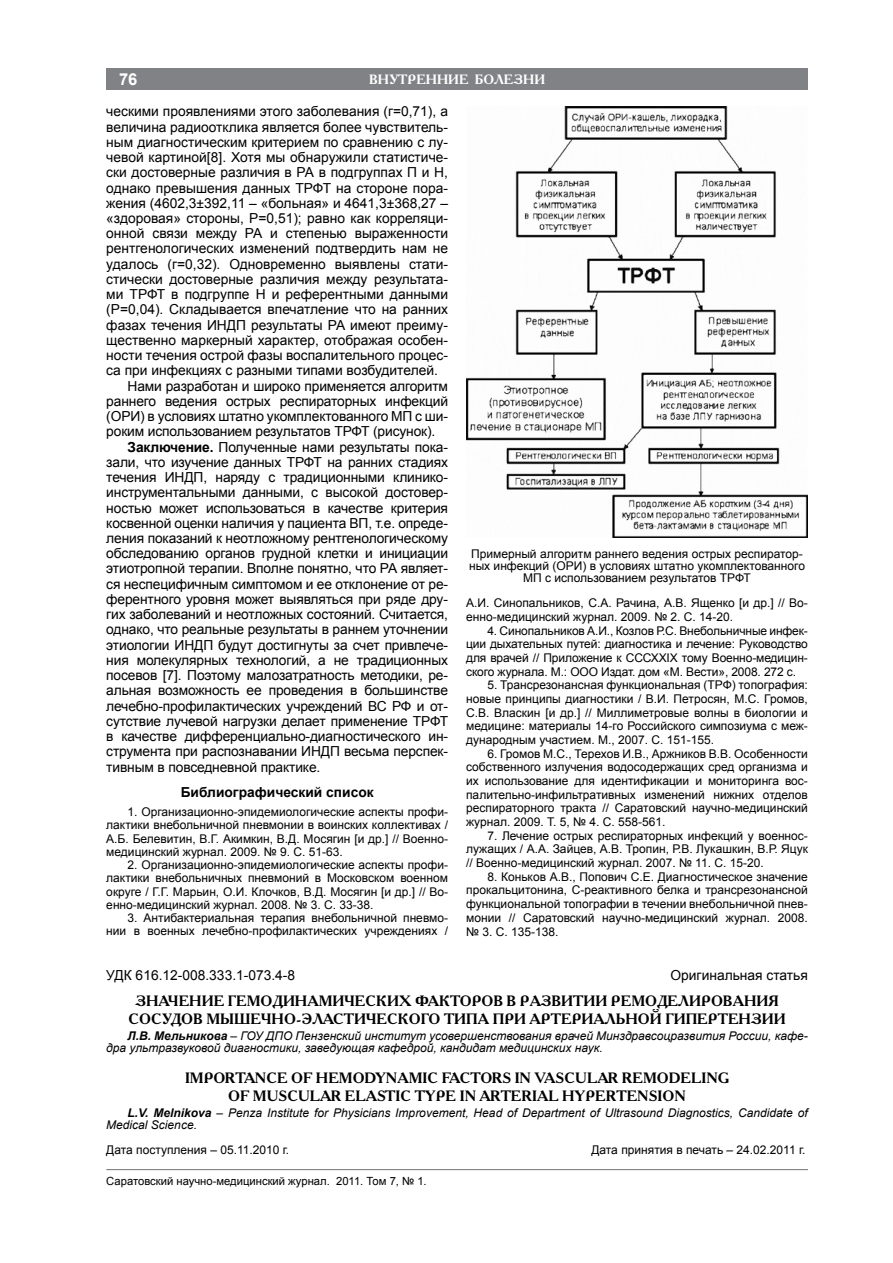
<style>
.page{position:relative;width:893px;height:1263px;background:#fff}
.page>*{position:absolute;margin:0;border:0;box-sizing:border-box;transform-origin:0 0}
.t1{font:700 16.5px "Arial";color:#fff}
.t2{font:700 15px/18px "Academy C";color:#000;text-align:center}
.t3{font:13.8px "Arial";letter-spacing:-.01em;color:#000}
.t4{font:700 13.8px "Arial";color:#000}
.t5{font:700 13.5px "Academy C";color:#fff}
.t6{font:12px/13.6px "Arial";color:#000;text-align:justify}
.t7{font:italic 12px/12px "Arial";color:#000}
.t8{font:11.25px "Arial";color:#000}
.s1{font-weight:700}
</style>
<div class="page">
<hr style="left:106px;top:1169px;width:702px;height:1px;background:#808285">
<div style="left:106px;top:68px;width:702px;height:21px;background:#808285"></div>
<img style="left:466px;top:106px;width:342px;height:431px">
<p class="t1" style="left:119px;top:68px;width:20px">76</p>
<p class="t5" style="left:369px;top:71px;width:41px">ВН УТРЕННИЕ</p>
<p class="t5" style="left:475px;top:71px;width:20px">БОЛЕ</p>
<p class="t5" style="left:513px;top:71px;width:22px">ЗНИ</p>
<p class="t3" style="left:106px;top:102px;width:343px">ческими проявлениями этого заболевания (г=0,71), а</p>
<p class="t3" style="left:106px;top:118px;width:343px">величина радиоотклика является более чувствитель-</p>
<p class="t3" style="left:106px;top:133px;width:343px">ным диагностическим критерием по сравнению с лу-</p>
<p class="t3" style="left:106px;top:148px;width:343px">чевой картиной[8]. Хотя мы обнаружили статистиче-</p>
<p class="t3" style="left:106px;top:163px;width:343px">ски достоверные различия в РА в подгруппах П и Н,</p>
<p class="t3" style="left:106px;top:179px;width:343px">однако превышения данных ТРФТ на стороне пора-</p>
<p class="t3" style="left:106px;top:194px;width:343px">жения (4602,3±392,11 – «больная» и 4641,3±368,27 –</p>
<p class="t3" style="left:106px;top:209px;width:343px">«здоровая» стороны, Р=0,51); равно как корреляци-</p>
<p class="t3" style="left:106px;top:224px;width:343px">онной связи между РА и степенью выраженности</p>
<p class="t3" style="left:106px;top:240px;width:343px">рентгенологических изменений подтвердить нам не</p>
<p class="t3" style="left:106px;top:255px;width:343px">удалось (г=0,32). Одновременно выявлены стати-</p>
<p class="t3" style="left:106px;top:270px;width:343px">стически достоверные различия между результата-</p>
<p class="t3" style="left:106px;top:285px;width:343px">ми ТРФТ в подгруппе Н и референтными данными</p>
<p class="t3" style="left:106px;top:301px;width:343px">(Р=0,04). Складывается впечатление что на ранних</p>
<p class="t3" style="left:106px;top:316px;width:343px">фазах течения ИНДП результаты РА имеют преиму-</p>
<p class="t3" style="left:106px;top:331px;width:343px">щественно маркерный характер, отображая особен-</p>
<p class="t3" style="left:106px;top:346px;width:343px">ности течения острой фазы воспалительного процес-</p>
<p class="t3" style="left:106px;top:361px;width:333px">са при инфекциях с разными типами возбудителей.</p>
<p class="t3" style="left:128px;top:377px;width:322px">Нами разработан и широко применяется алгоритм</p>
<p class="t3" style="left:106px;top:392px;width:343px">раннего ведения острых респираторных инфекций</p>
<p class="t3" style="left:106px;top:407px;width:343px">(ОРИ) в условиях штатно укомплектованного МП с ши-</p>
<p class="t3" style="left:106px;top:422px;width:331px">роким использованием результатов ТРФТ (рисунок).</p>
<p class="t3" style="left:128px;top:438px;width:322px"><span class="s1">Заключение.</span> Полученные нами результаты пока-</p>
<p class="t3" style="left:106px;top:453px;width:343px">зали, что изучение данных ТРФТ на ранних стадиях</p>
<p class="t3" style="left:106px;top:468px;width:343px">течения ИНДП, наряду с традиционными клинико-</p>
<p class="t3" style="left:106px;top:483px;width:343px">инструментальными данными, с высокой достовер-</p>
<p class="t3" style="left:106px;top:499px;width:343px">ностью может использоваться в качестве критерия</p>
<p class="t3" style="left:106px;top:514px;width:343px">косвенной оценки наличия у пациента ВП, т.е. опреде-</p>
<p class="t3" style="left:106px;top:529px;width:343px">ления показаний к неотложному рентгенологическому</p>
<p class="t3" style="left:106px;top:544px;width:343px">обследованию органов грудной клетки и инициации</p>
<p class="t3" style="left:106px;top:560px;width:343px">этиотропной терапии. Вполне понятно, что РА являет-</p>
<p class="t3" style="left:106px;top:575px;width:343px">ся неспецифичным симптомом и ее отклонение от ре-</p>
<p class="t3" style="left:106px;top:590px;width:343px">ферентного уровня может выявляться при ряде дру-</p>
<p class="t3" style="left:106px;top:605px;width:343px">гих заболеваний и неотложных состояний. Считается,</p>
<p class="t3" style="left:106px;top:620px;width:343px">однако, что реальные результаты в раннем уточнении</p>
<p class="t3" style="left:106px;top:636px;width:343px">этиологии ИНДП будут достигнуты за счет привлече-</p>
<p class="t3" style="left:106px;top:651px;width:343px">ния молекулярных технологий, а не традиционных</p>
<p class="t3" style="left:106px;top:666px;width:343px">посевов [7]. Поэтому малозатратность методики, ре-</p>
<p class="t3" style="left:106px;top:681px;width:343px">альная возможность ее проведения в большинстве</p>
<p class="t3" style="left:106px;top:697px;width:343px">лечебно-профилактических учреждений ВС РФ и от-</p>
<p class="t3" style="left:106px;top:712px;width:343px">сутствие лучевой нагрузки делает применение ТРФТ</p>
<p class="t3" style="left:106px;top:727px;width:343px">в качестве дифференциально-диагностического ин-</p>
<p class="t3" style="left:106px;top:742px;width:343px">струмента при распознавании ИНДП весьма перспек-</p>
<p class="t3" style="left:106px;top:758px;width:216px">тивным в повседневной практике.</p>
<p class="t4" style="left:181px;top:783px;width:195px">Библиографический список</p>
<p class="t6" style="left:106px;top:805px;width:343px;line-height:13.2px;text-indent:21px">1. Организационно-эпидемиологические аспекты профи&shy;лактики внебольничной пневмонии в воинских коллективах / А.Б. Белевитин, В.Г. Акимкин, В.Д. Мосягин [и др.] // Военно&shy;медицинский журнал. 2009. № 9. С. 51-63.</p>
<p class="t6" style="left:106px;top:858px;width:343px;line-height:13.2px;text-indent:21px">2. Организационно-эпидемиологические аспекты профи&shy;лактики внебольничных пневмоний в Московском военном округе / Г.Г. Марьин, О.И. Клочков, В.Д. Мосягин [и др.] // Во&shy;енно-медицинский журнал. 2008. № 3. С. 33-38.</p>
<p class="t6" style="left:106px;top:911px;width:343px;line-height:13.2px;text-align:right">3. Антибактериальная терапия внебольничной пневмо&shy;нии в военных лечебно-профилактических учреждениях /</p>
<p class="t6" style="left:469px;top:548px;width:337px;line-height:12px;text-align:center">Примерный алгоритм раннего ведения острых респиратор&shy;ных инфекций (ОРИ) в условиях штатно укомплектованного<br>МП с использованием результатов ТРФТ</p>
<p class="t6" style="left:466px;top:596px;width:343px">А.И. Синопальников, С.А. Рачина, А.В. Ященко [и др.] // Во&shy;енно-медицинский журнал. 2009. № 2. С. 14-20.</p>
<p class="t6" style="left:466px;top:624px;width:343px;text-indent:21px">4. Синопальников А.И., Козлов Р.С. Внебольничные инфек&shy;ции дыхательных путей: диагностика и лечение: Руководство для врачей // Приложение к СССХХIX тому Военно-медицин&shy;ского журнала. М.: ООО Издат. дом «М. Вести», 2008. 272 с.</p>
<p class="t6" style="left:466px;top:678px;width:343px;text-indent:21px">5. Трансрезонансная функциональная (ТРФ) топография: новые принципы диагностики / В.И. Петросян, М.С. Громов, С.В. Власкин [и др.] // Миллиметровые волны в биологии и медицине: материалы 14-го Российского симпозиума с меж&shy;дународным участием. М., 2007. С. 151-155.</p>
<p class="t6" style="left:466px;top:747px;width:343px;text-indent:21px">6. Громов М.С., Терехов И.В., Аржников В.В. Особенности собственного излучения водосодержащих сред организма и их использование для идентификации и мониторинга вос&shy;палительно-инфильтративных изменений нижних отделов респираторного тракта // Саратовский научно-медицинский журнал. 2009. Т. 5, № 4. С. 558-561.</p>
<p class="t6" style="left:466px;top:829px;width:343px;text-indent:21px">7. Лечение острых респираторных инфекций у военнос&shy;лужащих / А.А. Зайцев, А.В. Тропин, Р.В. Лукашкин, В.Р. Яцук // Военно-медицинский журнал. 2007. № 11. С. 15-20.</p>
<p class="t6" style="left:466px;top:870px;width:343px;text-indent:21px">8. Коньков А.В., Попович С.Е. Диагностическое значение прокальцитонина, С-реактивного белка и трансрезонансной функциональной топографии в течении внебольничной пнев&shy;монии // Саратовский научно-медицинский журнал. 2008. № 3. С. 135-138.</p>
<p class="t3" style="left:106px;top:966px;width:190px">УДК 616.12-008.333.1-073.4-8</p>
<p class="t3" style="left:670px;top:966px;width:139px">Оригинальная статья</p>
<p class="t2" style="left:135px;top:991px;width:23px">ЗНАЧЕНИЕ</p>
<p class="t2" style="left:228px;top:991px;width:13px">ГЕМОДИНАМИЧЕ</p>
<p class="t2" style="left:365px;top:991px;width:75px">СКИХ ФАКТОРОВ</p>
<p class="t2" style="left:507px;top:991px;width:57px">ВРАЗВИТИИ</p>
<p class="t2" style="left:611px;top:991px;width:13px">РЕМОДЕЛИРОВАНИ</p>
<p class="t2" style="left:768px;top:991px;width:12px">Я</p>
<p class="t2" style="left:129px;top:1009px;width:54px">СОСУДОВ</p>
<p class="t2" style="left:206px;top:1009px;width:57px">МЫШЕЧНО</p>
<p class="t2" style="left:296px;top:1009px;width:60px">-ЭЛАСТИЧЕ</p>
<p class="t2" style="left:387px;top:1009px;width:23px">СКОГО</p>
<p class="t2" style="left:444px;top:1009px;width:98px">ТИПА ПРИ АРТЕРИАЛЬНОЙ</p>
<p class="t2" style="left:665px;top:1009px;width:44px">ГИПЕРТЕН</p>
<p class="t2" style="left:751px;top:1009px;width:24px">ЗИИ</p>
<p class="t7" style="left:106px;top:1030px;width:703px;text-indent:21px"><span class="s1">Л.В. Мельникова</span> – ГОУ ДПО Пензенский институт усовершенствования врачей Минздравсоцразвития России, кафе&shy;дра ультразвуковой диагностики, заведующая кафедрой, кандидат медицинских наук.</p>
<p class="t2" style="left:185px;top:1068px;width:546px">IMPORTANCE OF HEMODYNAMIC FACTORS IN VASCULAR REMODELING of MUSCULAR ELASTIC TYPE IN ARTERIAL HYPERTENSION</p>
<p class="t7" style="left:106px;top:1107px;width:703px;text-indent:21px"><span class="s1">L.V. Melnikova</span> – Penza Institute for Physicians Improvement, Head of Department of Ultrasound Diagnostics, Candidate of<br>Medical Science.</p>
<p class="t6" style="left:106px;top:1143px;width:184px">Дата поступления – 05.11.2010 г.</p>
<p class="t6" style="left:591px;top:1143px;width:215px">Дата принятия в печать – 24.02.2011 г.</p>
<p class="t8" style="left:106px;top:1174px;width:322px">Саратовский научно-медицинский журнал. 2011. Том 7, № 1.</p>
</div>
